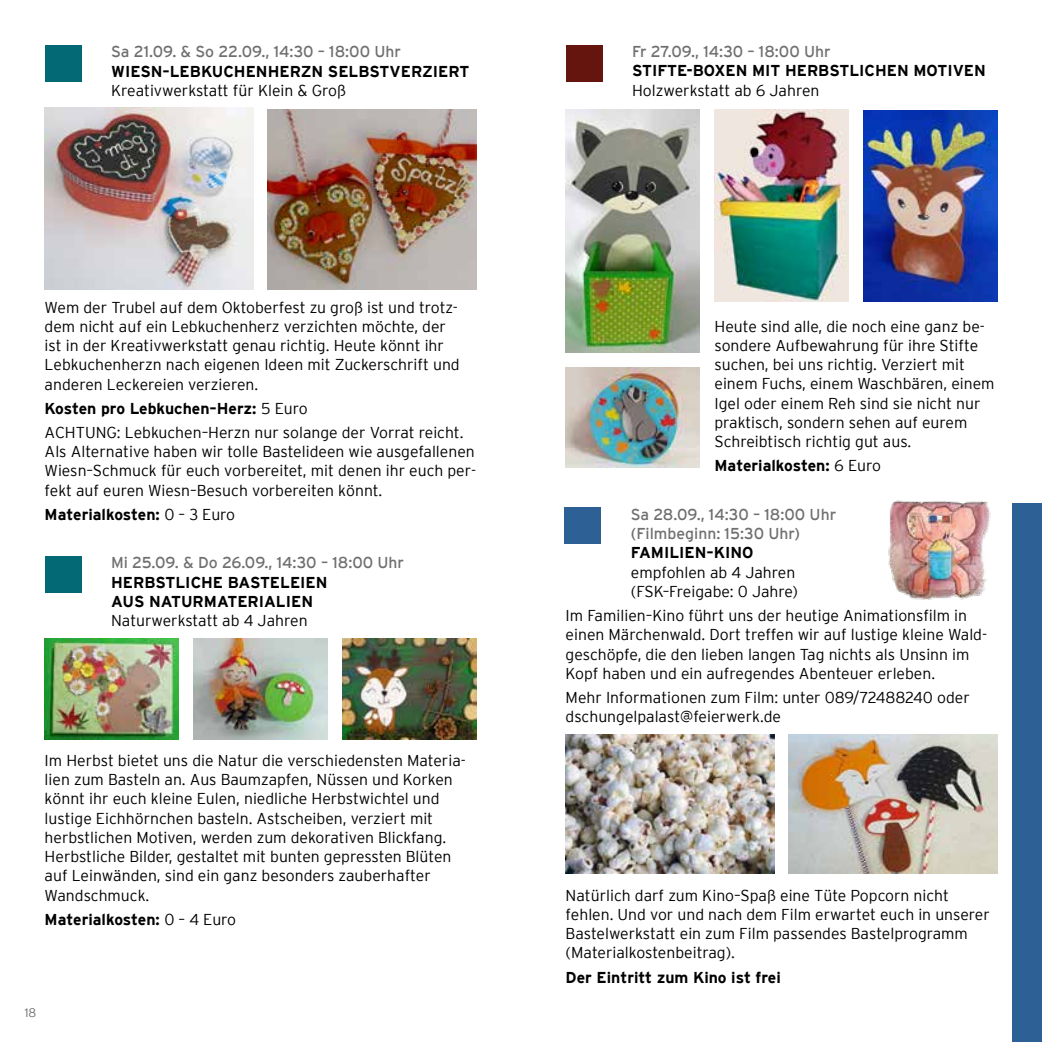
<style>
.page{position:relative;width:1042px;height:1042px;background:#fff}
.page>*{position:absolute;margin:0;border:0;box-sizing:border-box;transform-origin:0 0}
.t1{font:300 15.75px/19.2px "Interstate";color:#000}
.t2{font:700 15.75px/19.2px "Interstate";color:#000}
.t3{font:15.75px/19.2px "Interstate";color:#706f6f}
.t4{font:300 12.25px "Interstate";color:#706f6f}
.s1{font-weight:700}
.s2{font-weight:300}
</style>
<div class="page">
<div style="left:45px;top:45px;width:36px;height:36px;background:#026975"></div>
<div style="left:566px;top:45px;width:36px;height:36px;background:#65150d"></div>
<div style="left:564px;top:507px;width:37px;height:37px;background:#2d6196"></div>
<div style="left:45px;top:556px;width:36px;height:36px;background:#026975"></div>
<img style="left:268px;top:109px;width:208px;height:181px">
<img style="left:45px;top:107px;width:208px;height:183px">
<img style="left:193px;top:639px;width:134px;height:100px">
<img style="left:342px;top:639px;width:134px;height:100px">
<img style="left:45px;top:639px;width:134px;height:100px">
<img style="left:714px;top:109px;width:134px;height:192px">
<img style="left:863px;top:110px;width:134px;height:191px">
<img style="left:566px;top:109px;width:133px;height:243px">
<img style="left:566px;top:367px;width:133px;height:101px">
<div style="left:1012px;top:504px;width:30px;height:538px;background:#2d6196"></div>
<img style="left:566px;top:734px;width:208px;height:139px">
<img style="left:789px;top:734px;width:208px;height:139px">
<img style="left:888px;top:500px;width:103px;height:100px">
<p class="t3" style="left:111px;top:42px;width:291px">Sa 21.09. &amp; So 22.09., 14:30 – 18:00 Uhr</p>
<p class="t2" style="left:111px;top:61px;width:360px">WIESN–LEBKUCHENHERZN SELBSTVERZIERT</p>
<p class="t1" style="left:111px;top:80px;width:236px">Kreativwerkstatt für Klein &amp; Groß</p>
<p class="t1" style="left:45px;top:297px;width:417px">Wem der Trubel auf dem Oktoberfest zu groß ist und trotz&shy;dem nicht auf ein Lebkuchenherz verzichten möchte, der ist in der Kreativwerkstatt genau richtig. Heute könnt ihr Lebkuchenherzn nach eigenen Ideen mit Zuckerschrift und anderen Leckereien verzieren.</p>
<p class="t1" style="left:45px;top:396px;width:420px;line-height:24.2px"><span class="s1">Kosten pro Lebkuchen–Herz:</span> 5 Euro<br>ACHTUNG: Lebkuchen–Herzn nur solange der Vorrat reicht.</p>
<p class="t1" style="left:45px;top:442px;width:433px;text-align:justify">Als Alternative haben wir tolle Bastelideen wie ausgefallenen Wiesn–Schmuck für euch vorbereitet, mit denen ihr euch per&shy;fekt auf euren Wiesn–Besuch vorbereiten könnt.</p>
<p class="t2" style="left:45px;top:505px;width:192px">Materialkosten: <span class="s2">0 – 3 Euro</span></p>
<p class="t3" style="left:111px;top:553px;width:294px">Mi 25.09. &amp; Do 26.09., 14:30 – 18:00 Uhr</p>
<p class="t2" style="left:111px;top:572px;width:218px">HERBSTLICHE BASTELEIEN<br>AUS NATURMATERIALIEN</p>
<p class="t1" style="left:111px;top:611px;width:198px">Naturwerkstatt ab 4 Jahren</p>
<p class="t1" style="left:45px;top:750px;width:423px">Im Herbst bietet uns die Natur die verschiedensten Materia&shy;lien zum Basteln an. Aus Baumzapfen, Nüssen und Korken könnt ihr euch kleine Eulen, niedliche Herbstwichtel und lustige Eichhörnchen basteln. Astscheiben, verziert mit herbstlichen Motiven, werden zum dekorativen Blickfang.<br>Herbstliche Bilder, gestaltet mit bunten gepressten Blüten auf Leinwänden, sind ein ganz besonders zauberhafter Wandschmuck.</p>
<p class="t2" style="left:45px;top:909px;width:193px">Materialkosten: <span class="s2">0 – 4 Euro</span></p>
<p class="t4" style="left:25px;top:1006px;width:13px">18</p>
<p class="t3" style="left:632px;top:42px;width:200px">Fr 27.09., 14:30 – 18:00 Uhr</p>
<p class="t2" style="left:632px;top:61px;width:355px">STIFTE-BOXEN MIT HERBSTLICHEN MOTIVEN</p>
<p class="t1" style="left:632px;top:80px;width:189px">Holzwerkstatt ab 6 Jahren</p>
<p class="t1" style="left:714px;top:316px;width:282px">Heute sind alle, die noch eine ganz be&shy;sondere Aufbewahrung für ihre Stifte suchen, bei uns richtig. Verziert mit einem Fuchs, einem Waschbären, einem Igel oder einem Reh sind sie nicht nur praktisch, sondern sehen auf eurem Schreibtisch richtig gut aus.</p>
<p class="t2" style="left:714px;top:456px;width:168px">Materialkosten: <span class="s2">6 Euro</span></p>
<p class="t3" style="left:631px;top:504px;width:207px">Sa 28.09., 14:30 – 18:00 Uhr (Filmbeginn: 15:30 Uhr)</p>
<p class="t2" style="left:631px;top:543px;width:124px">FAMILIEN–KINO</p>
<p class="t1" style="left:631px;top:562px;width:169px">empfohlen ab 4 Jahren (FSK–Freigabe: 0 Jahre)</p>
<p class="t1" style="left:566px;top:606px;width:423px">Im Familien–Kino führt uns der heutige Animationsfilm in einen Märchenwald. Dort treffen wir auf lustige kleine Wald&shy;geschöpfe, die den lieben langen Tag nichts als Unsinn im Kopf haben und ein aufregendes Abenteuer erleben.</p>
<p class="t1" style="left:566px;top:688px;width:406px">Mehr Informationen zum Film: unter 089/72488240 oder dschungelpalast@feierwerk.de</p>
<p class="t1" style="left:566px;top:885px;width:426px">Natürlich darf zum Kino–Spaß eine Tüte Popcorn nicht fehlen. Und vor und nach dem Film erwartet euch in unserer Bastelwerkstatt ein zum Film passendes Bastelprogramm (Materialkostenbeitrag).</p>
<p class="t2" style="left:566px;top:967px;width:217px">Der Eintritt zum Kino ist frei</p>
</div>
